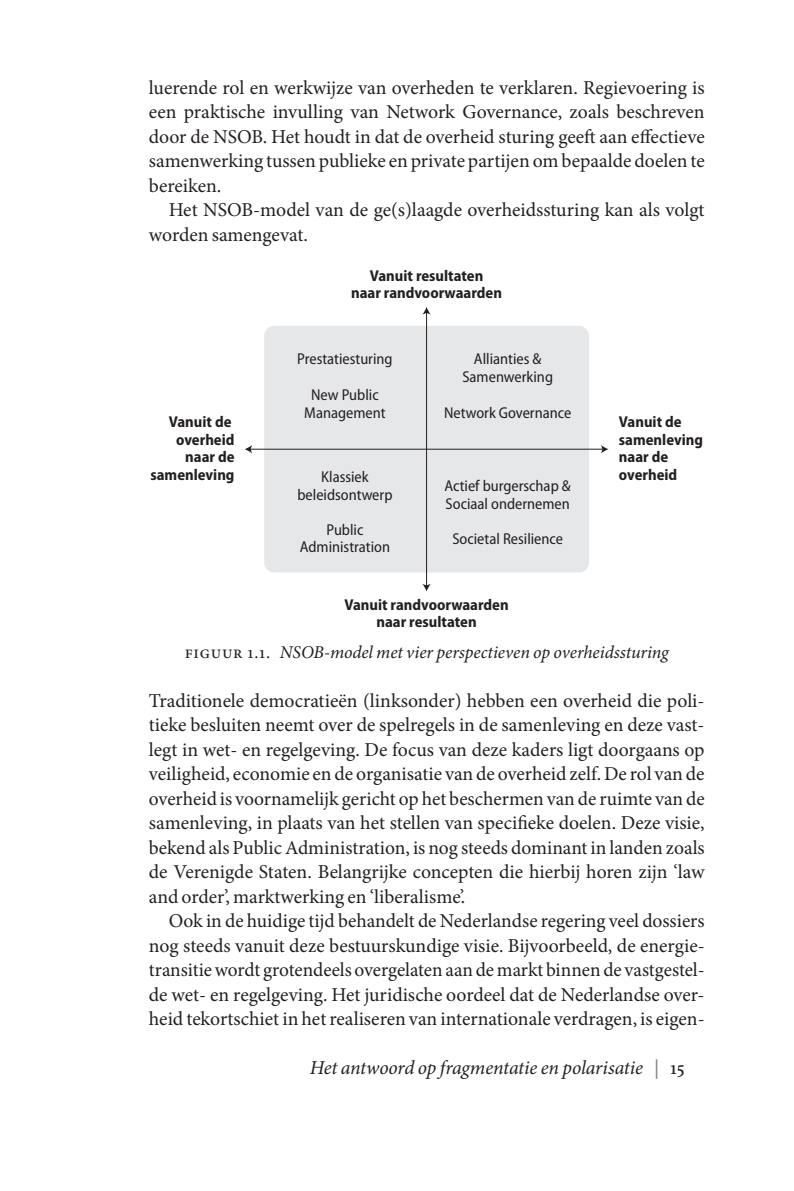
<style>
.page{position:relative;width:794px;height:1191px;background:#fff}
.page>*{position:absolute;margin:0;border:0;box-sizing:border-box;transform-origin:0 0}
.t1{font:19.6px/24.5px "Minion Pro";color:#231f20;text-align:justify}
.t2{font:italic 19.6px "Minion Pro";color:#231f20}
.t3{font:italic 18.03px "Minion Pro";color:#231f20}
.t4{font:semi-condensed 15.75px/17.5px "Myriad Pro";color:#231f20;text-align:center}
.t5{font:700 semi-condensed 15.75px/17.5px "Myriad Pro";color:#231f20;text-align:center}
.s1{font-style:normal}
.s2{font-weight:500;font-style:normal;color:#808285}
.s3{font-weight:500;font-style:normal}
</style>
<div class="page">
<div style="left:264px;top:326px;width:325px;height:246px;background:#e6e7e9;border-radius:10px"></div>
<hr style="left:250px;top:449px;width:353px;height:1px;background:#231f20">
<svg style="left:601px;top:445px;width:7px;height:8px"></svg>
<svg style="left:245px;top:445px;width:7px;height:8px"></svg>
<hr style="left:426px;top:312px;width:1px;height:274px;background:#231f20">
<svg style="left:423px;top:307px;width:8px;height:7px"></svg>
<svg style="left:422px;top:584px;width:9px;height:7px"></svg>
<p class="t1" style="left:149px;top:76px;width:557px">luerende rol en werkwijze van overheden te verklaren. Regievoering is een praktische invulling van Network Governance, zoals beschreven door de NSOB. Het houdt in dat de overheid sturing geeft aan effectieve samenwerking tussen publieke en private partijen om bepaalde doelen te bereiken.</p>
<p class="t1" style="left:149px;top:198px;width:557px;text-indent:20px">Het NSOB-model van de ge(s)laagde overheidssturing kan als volgt worden samengevat.</p>
<p class="t5" style="left:351px;top:267px;width:152px">Vanuit resultaten<br>naar randvoorwaarden</p>
<p class="t4" style="left:462px;top:351px;width:92px">Allianties &amp;<br>Samenwerking</p>
<p class="t4" style="left:444px;top:404px;width:129px">Network Governance</p>
<p class="t4" style="left:297px;top:351px;width:97px">Prestatiesturing</p>
<p class="t4" style="left:304px;top:387px;width:83px">New Public<br>Management</p>
<p class="t5" style="left:150px;top:413px;width:85px;text-align:right">Vanuit de overheid naar de samenleving</p>
<p class="t5" style="left:619px;top:413px;width:85px;text-align:left">Vanuit de samenleving naar de overheid</p>
<p class="t4" style="left:297px;top:469px;width:97px">Klassiek beleidsontwerp</p>
<p class="t4" style="left:300px;top:521px;width:92px">Public<br>Administration</p>
<p class="t4" style="left:444px;top:477px;width:128px;text-align:left">Actief burgerschap &amp;<br>Sociaal ondernemen</p>
<p class="t4" style="left:452px;top:530px;width:112px">Societal Resilience</p>
<p class="t5" style="left:344px;top:596px;width:166px">Vanuit randvoorwaarden naar resultaten</p>
<p class="t3" style="left:185px;top:639px;width:487px"><span class="s1">figuur 1.1.</span> NSOB-model met vier perspectieven op overheidssturing</p>
<p class="t1" style="left:149px;top:688px;width:557px">Traditionele democratieën (linksonder) hebben een overheid die poli&shy;tieke besluiten neemt over de spelregels in de samenleving en deze vast&shy;legt in wet- en regelgeving. De focus van deze kaders ligt doorgaans op veiligheid, economie en de organisatie van de overheid zelf. De rol van de overheid is voornamelijk gericht op het beschermen van de ruimte van de samenleving, in plaats van het stellen van specifieke doelen. Deze visie, bekend als Public Administration, is nog steeds dominant in landen zoals de Verenigde Staten. Belangrijke concepten die hierbij horen zijn ‘law and order’, marktwerking en ‘liberalisme’.</p>
<p class="t1" style="left:149px;top:909px;width:557px;text-indent:20px">Ook in de huidige tijd behandelt de Nederlandse regering veel dossiers nog steeds vanuit deze bestuurskundige visie. Bijvoorbeeld, de energie&shy;transitie wordt grotendeels overgelaten aan de markt binnen de vastgestel&shy;de wet- en regelgeving. Het juridische oordeel dat de Nederlandse over&shy;heid tekortschiet in het realiseren van internationale verdragen, is eigen-</p>
<p class="t2" style="left:310px;top:1054px;width:376px">Het antwoord op fragmentatie en polarisatie <span class="s2">|</span> <span class="s3">15</span></p>
</div>
